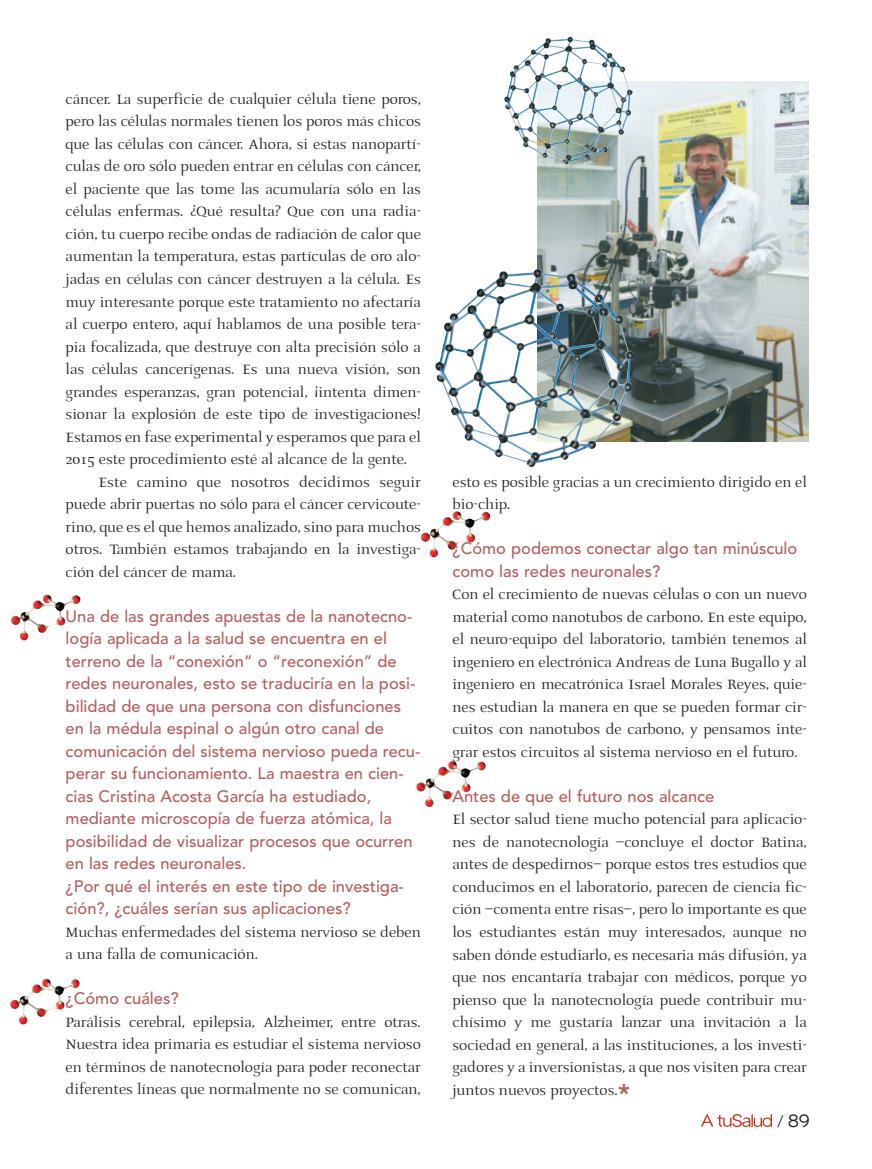
<style>
.page{position:relative;width:872px;height:1169px;background:#fff}
.page>*{position:absolute;margin:0;border:0;box-sizing:border-box;transform-origin:0 0}
.t1{font:18px "Phinster";color:#231f20}
.t2{font:16.5px/22.5px "Oldstyle";color:#231f20;text-align:justify}
.t3{font:500 16.5px/22.5px "Avenir";color:#b25f60}
.s1{font-family:"Avenir";font-weight:800;font-size:27px;color:#b25f60}
.s2{font-size:16.5px}
</style>
<div class="page">
<img style="left:416px;top:761px;width:70px;height:46px">
<img style="left:420px;top:511px;width:70px;height:46px">
<svg style="left:701px;top:1114px;width:71px;height:13px"></svg>
<img style="left:537px;top:81px;width:271px;height:360px">
<img style="left:435px;top:268px;width:199px;height:199px">
<img style="left:504px;top:36px;width:129px;height:129px">
<img style="left:11px;top:594px;width:70px;height:47px">
<img style="left:10px;top:978px;width:70px;height:47px">
<p class="t2" style="left:66px;top:89px;width:357px">cáncer. La superficie de cualquier célula tiene poros,</p>
<p class="t2" style="left:66px;top:111px;width:357px">pero las células normales tienen los poros más chicos</p>
<p class="t2" style="left:66px;top:134px;width:357px">que las células con cáncer. Ahora, si estas nanopartí-</p>
<p class="t2" style="left:66px;top:156px;width:357px">culas de oro sólo pueden entrar en células con cáncer,</p>
<p class="t2" style="left:66px;top:179px;width:356px">el paciente que las tome las acumularía sólo en las</p>
<p class="t2" style="left:66px;top:201px;width:357px">células enfermas. ¿Qué resulta? Que con una radia-</p>
<p class="t2" style="left:66px;top:224px;width:357px">ción, tu cuerpo recibe ondas de radiación de calor que</p>
<p class="t2" style="left:66px;top:246px;width:357px">aumentan la temperatura, estas partículas de oro alo-</p>
<p class="t2" style="left:66px;top:269px;width:356px">jadas en células con cáncer destruyen a la célula. Es</p>
<p class="t2" style="left:66px;top:291px;width:357px">muy interesante porque este tratamiento no afectaría</p>
<p class="t2" style="left:66px;top:314px;width:357px">al cuerpo entero, aquí hablamos de una posible tera-</p>
<p class="t2" style="left:66px;top:336px;width:356px">pia focalizada, que destruye con alta precisión sólo a</p>
<p class="t2" style="left:66px;top:359px;width:357px">las células cancerígenas. Es una nueva visión, son</p>
<p class="t2" style="left:66px;top:381px;width:357px">grandes esperanzas, gran potencial, ¡intenta dimen-</p>
<p class="t2" style="left:66px;top:404px;width:357px">sionar la explosión de este tipo de investigaciones!</p>
<p class="t2" style="left:66px;top:426px;width:357px">Estamos en fase experimental y esperamos que para el</p>
<p class="t2" style="left:66px;top:449px;width:343px">2015 este procedimiento esté al alcance de la gente.</p>
<p class="t2" style="left:99px;top:471px;width:323px">Este camino que nosotros decidimos seguir</p>
<p class="t2" style="left:66px;top:494px;width:357px">puede abrir puertas no sólo para el cáncer cervicoute-</p>
<p class="t2" style="left:66px;top:516px;width:357px">rino, que es el que hemos analizado, sino para muchos</p>
<p class="t2" style="left:66px;top:539px;width:357px">otros. También estamos trabajando en la investiga-</p>
<p class="t2" style="left:66px;top:561px;width:172px">ción del cáncer de mama.</p>
<p class="t3" style="left:66px;top:606px;width:356px">Una de las grandes apuestas de la nanotecno&shy;logía aplicada a la salud se encuentra en el terreno de la “conexión” o “reconexión” de redes neuronales, esto se traduciría en la posi&shy;bilidad de que una persona con disfunciones en la médula espinal o algún otro canal de comunicación del sistema nervioso pueda recu&shy;perar su funcionamiento. La maestra en cien&shy;cias Cristina Acosta García ha estudiado, mediante microscopía de fuerza atómica, la posibilidad de visualizar procesos que ocurren en las redes neuronales.<br>¿Por qué el interés en este tipo de investiga&shy;ción?, ¿cuáles serían sus aplicaciones?</p>
<p class="t2" style="left:66px;top:921px;width:356px">Muchas enfermedades del sistema nervioso se deben a una falla de comunicación.</p>
<p class="t3" style="left:66px;top:988px;width:114px">¿Cómo cuáles?</p>
<p class="t2" style="left:66px;top:1011px;width:357px">Parálisis cerebral, epilepsia, Alzheimer, entre otras.<br>Nuestra idea primaria es estudiar el sistema nervioso en términos de nanotecnología para poder reconectar diferentes líneas que normalmente no se comunican,</p>
<p class="t2" style="left:452px;top:471px;width:356px">esto es posible gracias a un crecimiento dirigido en el bio-chip.</p>
<p class="t3" style="left:452px;top:538px;width:346px">¿Cómo podemos conectar algo tan minúsculo como las redes neuronales?</p>
<p class="t2" style="left:452px;top:584px;width:356px">Con el crecimiento de nuevas células o con un nuevo material como nanotubos de carbono. En este equipo, el neuro-equipo del laboratorio, también tenemos al ingeniero en electrónica Andreas de Luna Bugallo y al ingeniero en mecatrónica Israel Morales Reyes, quie&shy;nes estudian la manera en que se pueden formar cir&shy;cuitos con nanotubos de carbono, y pensamos inte&shy;grar estos circuitos al sistema nervioso en el futuro.</p>
<p class="t3" style="left:452px;top:786px;width:263px">Antes de que el futuro nos alcance</p>
<p class="t2" style="left:452px;top:809px;width:356px">El sector salud tiene mucho potencial para aplicacio&shy;nes de nanotecnología –concluye el doctor Batina, antes de despedirnos– porque estos tres estudios que conducimos en el laboratorio, parecen de ciencia fic&shy;ción –comenta entre risas–, pero lo importante es que los estudiantes están muy interesados, aunque no saben dónde estudiarlo, es necesaria más difusión, ya que nos encantaría trabajar con médicos, porque yo pienso que la nanotecnología puede contribuir mu&shy;chísimo y me gustaría lanzar una invitación a la sociedad en general, a las instituciones, a los investi&shy;gadores y a inversionistas, a que nos visiten para crear juntos nuevos proyectos.<span class="s1">*</span></p>
<p class="t1" style="left:778px;top:1110px;width:33px"><span class="s2">/</span> 89</p>
</div>
